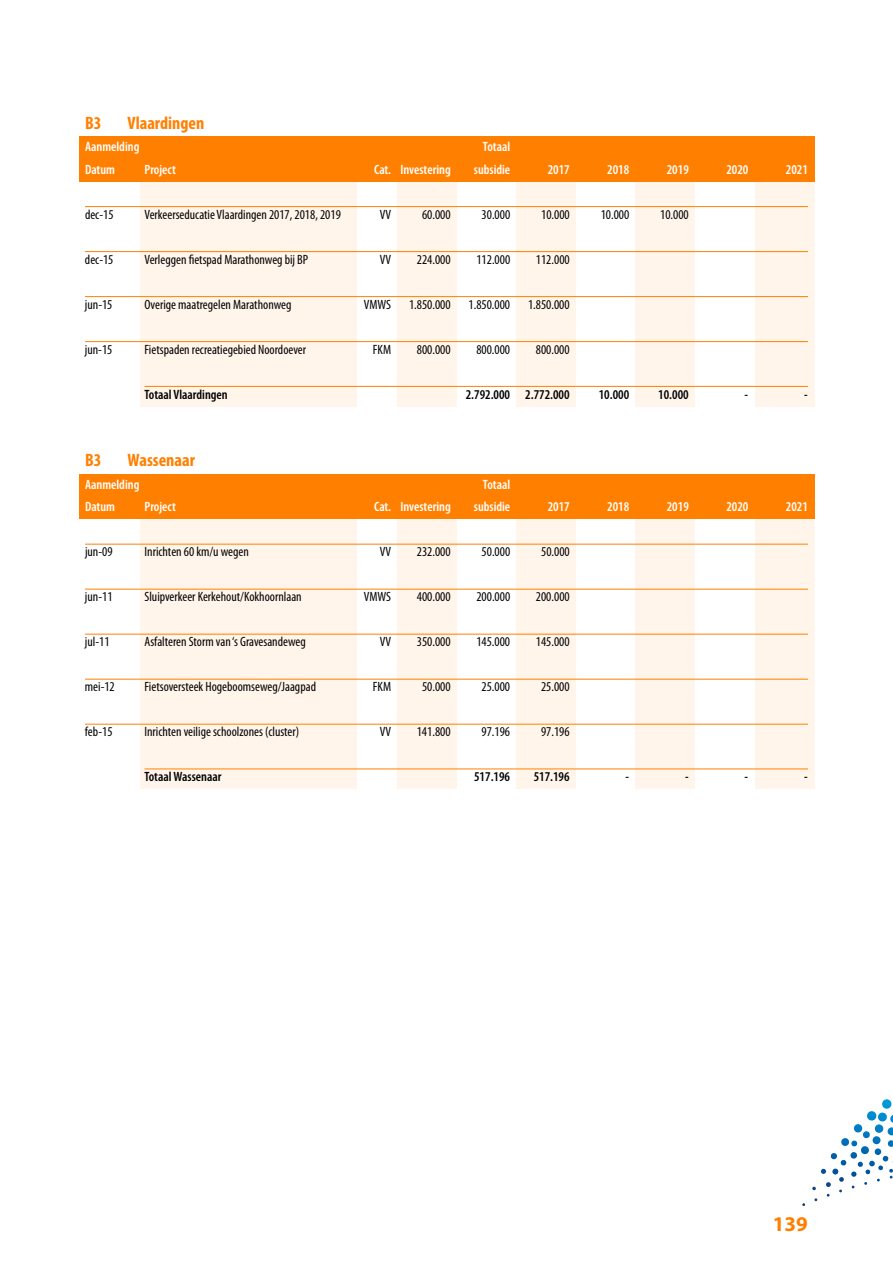
<style>
.page{position:relative;width:893px;height:1263px;background:#fff}
.page>*{position:absolute;margin:0;border:0;box-sizing:border-box;transform-origin:0 0}
.t1{font:700 21px "Myriad Pro";color:#ff8000}
.t2{font:700 condensed 18px "Myriad Pro";color:#ff8000}
.t3{font:condensed 13.5px "Myriad Pro";color:#000}
.t4{font:600 condensed 13.5px "Myriad Pro";color:#fff}
.t5{font:600 condensed 13.5px "Myriad Pro";color:#000}
</style>
<div class="page">
<svg style="left:867px;top:1099px;width:26px;height:22px"></svg>
<div style="left:140px;top:174px;width:217px;height:232px;background:#fff5eb"></div>
<div style="left:140px;top:511px;width:217px;height:278px;background:#fff5eb"></div>
<div style="left:755px;top:174px;width:59px;height:232px;background:#fff5eb"></div>
<div style="left:755px;top:511px;width:59px;height:278px;background:#fff5eb"></div>
<div style="left:636px;top:174px;width:59px;height:232px;background:#fff5eb"></div>
<div style="left:636px;top:511px;width:59px;height:278px;background:#fff5eb"></div>
<div style="left:517px;top:174px;width:59px;height:232px;background:#fff5eb"></div>
<div style="left:517px;top:511px;width:59px;height:278px;background:#fff5eb"></div>
<div style="left:398px;top:174px;width:59px;height:232px;background:#fff5eb"></div>
<div style="left:398px;top:511px;width:59px;height:278px;background:#fff5eb"></div>
<div style="left:79px;top:137px;width:735px;height:22px;background:#ff8000"></div>
<div style="left:79px;top:159px;width:735px;height:23px;background:#ff8000"></div>
<hr style="left:85px;top:206px;width:723px;height:1px;background:#ff8000">
<hr style="left:85px;top:251px;width:723px;height:1px;background:#ff8000">
<hr style="left:85px;top:296px;width:723px;height:1px;background:#ff8000">
<hr style="left:85px;top:341px;width:723px;height:1px;background:#ff8000">
<hr style="left:145px;top:386px;width:663px;height:1px;background:#ff8000">
<div style="left:79px;top:474px;width:735px;height:23px;background:#ff8000"></div>
<div style="left:79px;top:497px;width:735px;height:22px;background:#ff8000"></div>
<hr style="left:85px;top:544px;width:723px;height:1px;background:#ff8000">
<hr style="left:85px;top:589px;width:723px;height:1px;background:#ff8000">
<hr style="left:85px;top:634px;width:723px;height:1px;background:#ff8000">
<hr style="left:85px;top:679px;width:723px;height:1px;background:#ff8000">
<hr style="left:85px;top:724px;width:723px;height:1px;background:#ff8000">
<hr style="left:145px;top:768px;width:663px;height:1px;background:#ff8000">
<h2 class="t2" style="left:85px;top:112px;width:18px">B3</h2>
<h2 class="t2" style="left:128px;top:112px;width:78px">Vlaardingen</h2>
<p class="t4" style="left:85px;top:139px;width:56px">Aanmelding</p>
<p class="t4" style="left:483px;top:139px;width:29px">Totaal</p>
<p class="t4" style="left:85px;top:161px;width:32px">Datum</p>
<p class="t4" style="left:145px;top:161px;width:33px">Project</p>
<p class="t4" style="left:374px;top:161px;width:78px">Cat. Investering</p>
<p class="t4" style="left:474px;top:161px;width:38px">subsidie</p>
<p class="t4" style="left:548px;top:161px;width:24px">2017</p>
<p class="t4" style="left:607px;top:161px;width:24px">2018</p>
<p class="t4" style="left:667px;top:161px;width:24px">2019</p>
<p class="t4" style="left:726px;top:161px;width:24px">2020</p>
<p class="t4" style="left:786px;top:161px;width:24px">2021</p>
<p class="t3" style="left:85px;top:206px;width:30px">dec-15</p>
<p class="t3" style="left:145px;top:206px;width:198px">Verkeerseducatie Vlaardingen 2017, 2018, 2019</p>
<p class="t3" style="left:380px;top:206px;width:13px">VV</p>
<p class="t3" style="left:422px;top:206px;width:30px">60.000</p>
<p class="t3" style="left:482px;top:206px;width:30px">30.000</p>
<p class="t3" style="left:541px;top:206px;width:30px">10.000</p>
<p class="t3" style="left:601px;top:206px;width:30px">10.000</p>
<p class="t3" style="left:660px;top:206px;width:30px">10.000</p>
<p class="t3" style="left:85px;top:251px;width:30px">dec-15</p>
<p class="t3" style="left:145px;top:251px;width:165px">Verleggen fietspad Marathonweg bij BP</p>
<p class="t3" style="left:380px;top:251px;width:13px">VV</p>
<p class="t3" style="left:417px;top:251px;width:35px">224.000</p>
<p class="t3" style="left:476px;top:251px;width:35px">112.000</p>
<p class="t3" style="left:536px;top:251px;width:35px">112.000</p>
<p class="t3" style="left:85px;top:296px;width:29px">jun-15</p>
<p class="t3" style="left:144px;top:296px;width:148px">Overige maatregelen Marathonweg</p>
<p class="t3" style="left:364px;top:296px;width:29px">VMWS</p>
<p class="t3" style="left:409px;top:296px;width:43px">1.850.000</p>
<p class="t3" style="left:469px;top:296px;width:43px">1.850.000</p>
<p class="t3" style="left:528px;top:296px;width:43px">1.850.000</p>
<p class="t3" style="left:85px;top:341px;width:29px">jun-15</p>
<p class="t3" style="left:144px;top:341px;width:163px">Fietspaden recreatiegebied Noordoever</p>
<p class="t3" style="left:373px;top:341px;width:20px">FKM</p>
<p class="t3" style="left:417px;top:341px;width:35px">800.000</p>
<p class="t3" style="left:476px;top:341px;width:35px">800.000</p>
<p class="t3" style="left:536px;top:341px;width:35px">800.000</p>
<p class="t5" style="left:144px;top:386px;width:85px">Totaal Vlaardingen</p>
<p class="t5" style="left:466px;top:386px;width:105px">2.792.000 2.772.000</p>
<p class="t5" style="left:599px;top:386px;width:32px">10.000</p>
<p class="t5" style="left:658px;top:386px;width:32px">10.000</p>
<p class="t5" style="left:745px;top:386px;width:5px">-</p>
<p class="t5" style="left:804px;top:386px;width:5px">-</p>
<h2 class="t2" style="left:85px;top:449px;width:18px">B3</h2>
<h2 class="t2" style="left:128px;top:449px;width:69px">Wassenaar</h2>
<p class="t4" style="left:85px;top:476px;width:56px">Aanmelding</p>
<p class="t4" style="left:483px;top:476px;width:29px">Totaal</p>
<p class="t4" style="left:85px;top:499px;width:32px">Datum</p>
<p class="t4" style="left:145px;top:499px;width:33px">Project</p>
<p class="t4" style="left:374px;top:499px;width:78px">Cat. Investering</p>
<p class="t4" style="left:474px;top:499px;width:38px">subsidie</p>
<p class="t4" style="left:548px;top:499px;width:24px">2017</p>
<p class="t4" style="left:607px;top:499px;width:24px">2018</p>
<p class="t4" style="left:667px;top:499px;width:24px">2019</p>
<p class="t4" style="left:726px;top:499px;width:24px">2020</p>
<p class="t4" style="left:786px;top:499px;width:24px">2021</p>
<p class="t3" style="left:85px;top:544px;width:29px">jun-09</p>
<p class="t3" style="left:145px;top:544px;width:106px">Inrichten 60 km/u wegen</p>
<p class="t3" style="left:380px;top:544px;width:13px">VV</p>
<p class="t3" style="left:417px;top:544px;width:35px">232.000</p>
<p class="t3" style="left:482px;top:544px;width:30px">50.000</p>
<p class="t3" style="left:541px;top:544px;width:30px">50.000</p>
<p class="t3" style="left:85px;top:589px;width:29px">jun-11</p>
<p class="t3" style="left:145px;top:589px;width:159px">Sluipverkeer Kerkehout/Kokhoornlaan</p>
<p class="t3" style="left:364px;top:589px;width:29px">VMWS</p>
<p class="t3" style="left:417px;top:589px;width:35px">400.000</p>
<p class="t3" style="left:476px;top:589px;width:35px">200.000</p>
<p class="t3" style="left:536px;top:589px;width:35px">200.000</p>
<p class="t3" style="left:85px;top:634px;width:26px">jul-11</p>
<p class="t3" style="left:144px;top:634px;width:163px">Asfalteren Storm van ‘s Gravesandeweg</p>
<p class="t3" style="left:380px;top:634px;width:13px">VV</p>
<p class="t3" style="left:417px;top:634px;width:35px">350.000</p>
<p class="t3" style="left:476px;top:634px;width:35px">145.000</p>
<p class="t3" style="left:536px;top:634px;width:35px">145.000</p>
<p class="t3" style="left:85px;top:679px;width:31px">mei-12</p>
<p class="t3" style="left:144px;top:679px;width:173px">Fietsoversteek Hogeboomseweg/Jaagpad</p>
<p class="t3" style="left:373px;top:679px;width:20px">FKM</p>
<p class="t3" style="left:422px;top:679px;width:30px">50.000</p>
<p class="t3" style="left:482px;top:679px;width:30px">25.000</p>
<p class="t3" style="left:541px;top:679px;width:30px">25.000</p>
<p class="t3" style="left:85px;top:724px;width:29px">feb-15</p>
<p class="t3" style="left:144px;top:724px;width:156px">Inrichten veilige schoolzones (cluster)</p>
<p class="t3" style="left:380px;top:724px;width:13px">VV</p>
<p class="t3" style="left:417px;top:724px;width:35px">141.800</p>
<p class="t3" style="left:481px;top:724px;width:30px">97.196</p>
<p class="t3" style="left:541px;top:724px;width:30px">97.196</p>
<p class="t5" style="left:144px;top:768px;width:78px">Totaal Wassenaar</p>
<p class="t5" style="left:474px;top:768px;width:37px">517.196</p>
<p class="t5" style="left:534px;top:768px;width:37px">517.196</p>
<p class="t5" style="left:625px;top:768px;width:5px">-</p>
<p class="t5" style="left:685px;top:768px;width:5px">-</p>
<p class="t5" style="left:745px;top:768px;width:5px">-</p>
<p class="t5" style="left:804px;top:768px;width:5px">-</p>
<h1 class="t1" style="left:773px;top:1211px;width:36px">139</h1>
</div>
